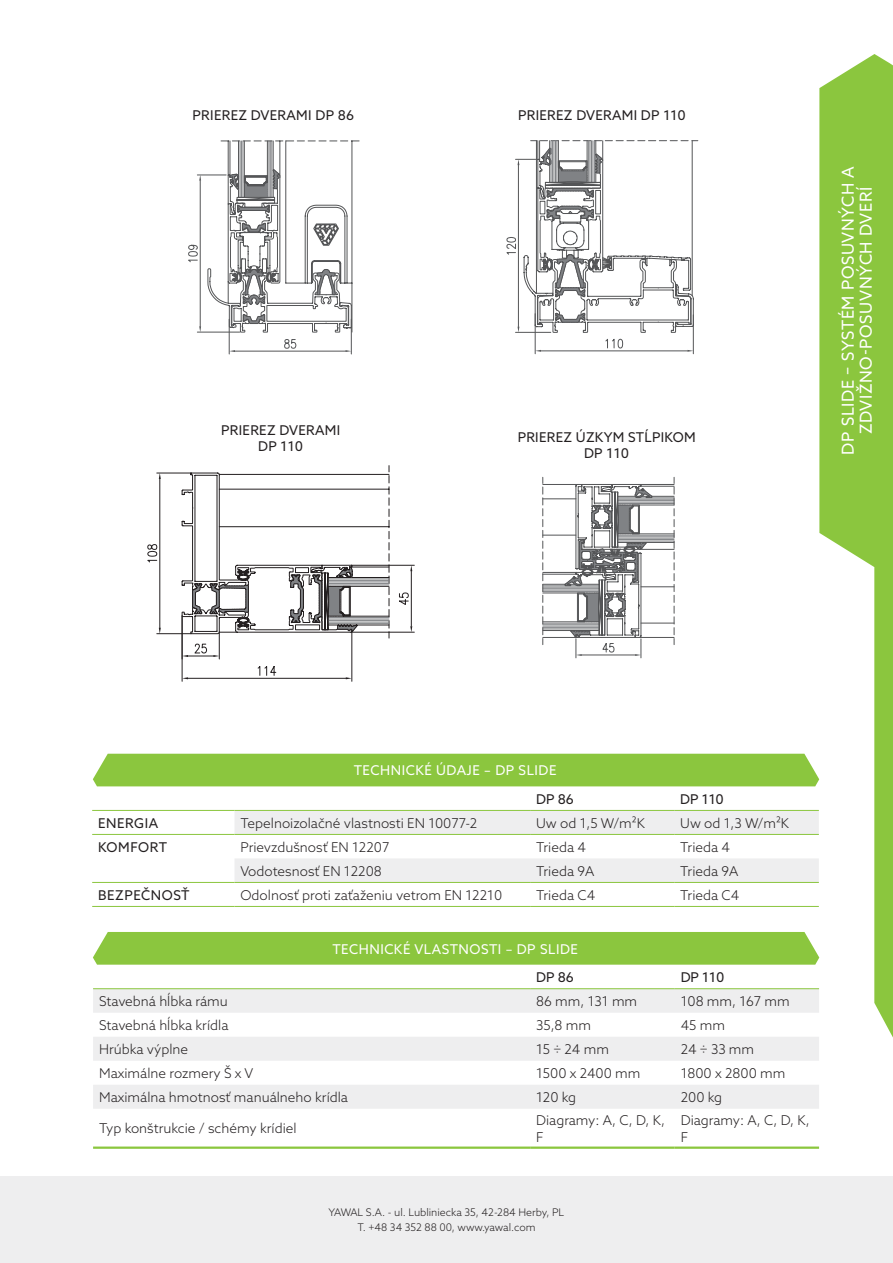
<style>
.page{position:relative;width:893px;height:1263px;background:#fff}
.page>*{position:absolute;margin:0;border:0;box-sizing:border-box;transform-origin:0 0}
.napis_na_belce{font:16.5px/18px "Azo Sans";letter-spacing:.04em;color:#fff;text-align:center}
.dane_techniczne{font:300 13.5px/16.5px "Azo Sans";color:#231f20}
.przekroje{font:13.5px/16.5px "Azo Sans";letter-spacing:.02em;color:#231f20;text-align:center}
.para__techniczne{font:13.5px "Azo Sans";letter-spacing:.04em;color:#fff}
.energia_komfort_bezpieczenstwo{font:13.5px "Azo Sans";letter-spacing:.04em;color:#231f20}
.dane_techniczne_bold{font:13.5px "Azo Sans";color:#231f20}
.t1{font:300 10.5px/15px "Azo Sans";color:#231f20;text-align:center}
</style>
<div class="page">
<svg style="left:819px;top:54px;width:74px;height:984px;fill:#8bc63e"></svg>
<div style="left:0;top:1176px;width:893px;height:87px;background:#eeeeef"></div>
<svg style="left:234px;top:811px;width:585px;height:71px"></svg>
<hr style="left:92px;top:810px;width:142px;height:1px;background:#8bc63e">
<hr style="left:234px;top:810px;width:296px;height:1px;background:#8bc63e">
<hr style="left:530px;top:810px;width:144px;height:1px;background:#8bc63e">
<hr style="left:674px;top:810px;width:145px;height:1px;background:#8bc63e">
<hr style="left:234px;top:834px;width:296px;height:1px;background:#8bc63e">
<hr style="left:530px;top:834px;width:144px;height:1px;background:#8bc63e">
<hr style="left:674px;top:834px;width:145px;height:1px;background:#8bc63e">
<hr style="left:92px;top:834px;width:142px;height:1px;background:#8bc63e">
<hr style="left:92px;top:882px;width:142px;height:1px;background:#8bc63e">
<hr style="left:234px;top:882px;width:296px;height:1px;background:#8bc63e">
<hr style="left:530px;top:882px;width:144px;height:1px;background:#8bc63e">
<hr style="left:674px;top:882px;width:145px;height:1px;background:#8bc63e">
<hr style="left:92px;top:906px;width:142px;height:1px;background:#8bc63e">
<hr style="left:234px;top:906px;width:296px;height:1px;background:#8bc63e">
<hr style="left:530px;top:906px;width:144px;height:1px;background:#8bc63e">
<hr style="left:674px;top:906px;width:145px;height:1px;background:#8bc63e">
<div style="left:93px;top:754px;width:726px;height:32px;background:#8bc63e"></div>
<svg style="left:93px;top:989px;width:726px;height:120px;fill:#eeeeef"></svg>
<hr style="left:93px;top:1146px;width:437px;height:3px;background:#8bc63e">
<hr style="left:530px;top:1146px;width:145px;height:3px;background:#8bc63e">
<hr style="left:675px;top:1146px;width:144px;height:3px;background:#8bc63e">
<hr style="left:93px;top:988px;width:437px;height:1px;background:#8bc63e">
<hr style="left:530px;top:988px;width:145px;height:1px;background:#8bc63e">
<hr style="left:675px;top:988px;width:144px;height:1px;background:#8bc63e">
<div style="left:93px;top:932px;width:726px;height:33px;background:#8bc63e"></div>
<svg style="left:188px;top:140px;width:171px;height:214px"></svg>
<svg style="left:506px;top:140px;width:192px;height:214px"></svg>
<svg style="left:542px;top:477px;width:132px;height:181px"></svg>
<svg style="left:147px;top:465px;width:268px;height:217px"></svg>
<p class="przekroje" style="left:193px;top:107px;width:163px">PRIEREZ DVERAMI DP 86</p>
<p class="przekroje" style="left:518px;top:107px;width:169px">PRIEREZ DVERAMI DP 110</p>
<p class="przekroje" style="left:221px;top:422px;width:121px">PRIEREZ DVERAMI<br>DP 110</p>
<p class="przekroje" style="left:518px;top:428px;width:179px">PRIEREZ ÚZKYM STĹPIKOM<br>DP 110</p>
<p class="napis_na_belce" style="left:839px;top:455px;width:290px;rotate:-90deg">DP SLIDE – SYSTÉM POSUVNÝCH A<br>ZDVIŽNO-POSUVNÝCH DVERÍ</p>
<p class="para__techniczne" style="left:354px;top:762px;width:204px">TECHNICKÉ ÚDAJE – DP SLIDE</p>
<p class="dane_techniczne_bold" style="left:536px;top:790px;width:39px">DP 86</p>
<p class="dane_techniczne_bold" style="left:680px;top:790px;width:45px">DP 110</p>
<p class="energia_komfort_bezpieczenstwo" style="left:98px;top:814px;width:62px">ENERGIA</p>
<p class="dane_techniczne" style="left:240px;top:814px;width:238px">Tepelnoizolačné vlastnosti EN 10077-2</p>
<p class="dane_techniczne" style="left:536px;top:814px;width:110px">Uw od 1,5 W/m²K</p>
<p class="dane_techniczne" style="left:680px;top:814px;width:110px">Uw od 1,3 W/m²K</p>
<p class="energia_komfort_bezpieczenstwo" style="left:98px;top:838px;width:71px">KOMFORT</p>
<p class="dane_techniczne" style="left:240px;top:838px;width:150px">Prievzdušnosť EN 12207</p>
<p class="dane_techniczne" style="left:536px;top:838px;width:51px">Trieda 4</p>
<p class="dane_techniczne" style="left:680px;top:838px;width:51px">Trieda 4</p>
<p class="dane_techniczne" style="left:240px;top:862px;width:143px">Vodotesnosť EN 12208</p>
<p class="dane_techniczne" style="left:536px;top:862px;width:60px">Trieda 9A</p>
<p class="dane_techniczne" style="left:680px;top:862px;width:60px">Trieda 9A</p>
<p class="energia_komfort_bezpieczenstwo" style="left:98px;top:886px;width:93px">BEZPEČNOSŤ</p>
<p class="dane_techniczne" style="left:240px;top:886px;width:263px">Odolnosť proti zaťaženiu vetrom EN 12210</p>
<p class="dane_techniczne" style="left:536px;top:886px;width:61px">Trieda C4</p>
<p class="dane_techniczne" style="left:680px;top:886px;width:61px">Trieda C4</p>
<p class="para__techniczne" style="left:332px;top:940px;width:247px">TECHNICKÉ VLASTNOSTI – DP SLIDE</p>
<p class="dane_techniczne_bold" style="left:536px;top:968px;width:39px">DP 86</p>
<p class="dane_techniczne_bold" style="left:681px;top:968px;width:45px">DP 110</p>
<p class="dane_techniczne" style="left:99px;top:993px;width:130px">Stavebná hĺbka rámu</p>
<p class="dane_techniczne" style="left:536px;top:993px;width:103px">86 mm, 131 mm</p>
<p class="dane_techniczne" style="left:681px;top:993px;width:110px">108 mm, 167 mm</p>
<p class="dane_techniczne" style="left:99px;top:1017px;width:131px">Stavebná hĺbka krídla</p>
<p class="dane_techniczne" style="left:536px;top:1017px;width:56px">35,8 mm</p>
<p class="dane_techniczne" style="left:681px;top:1017px;width:46px">45 mm</p>
<p class="dane_techniczne" style="left:99px;top:1041px;width:91px">Hrúbka výplne</p>
<p class="dane_techniczne" style="left:536px;top:1041px;width:74px">15 ÷ 24 mm</p>
<p class="dane_techniczne" style="left:681px;top:1041px;width:75px">24 ÷ 33 mm</p>
<p class="dane_techniczne" style="left:99px;top:1065px;width:156px">Maximálne rozmery Š x V</p>
<p class="dane_techniczne" style="left:536px;top:1065px;width:106px">1500 x 2400 mm</p>
<p class="dane_techniczne" style="left:681px;top:1065px;width:106px">1800 x 2800 mm</p>
<p class="dane_techniczne" style="left:99px;top:1089px;width:251px">Maximálna hmotnosť manuálneho krídla</p>
<p class="dane_techniczne" style="left:536px;top:1089px;width:41px">120 kg</p>
<p class="dane_techniczne" style="left:681px;top:1089px;width:43px">200 kg</p>
<p class="dane_techniczne" style="left:99px;top:1120px;width:199px">Typ konštrukcie / schémy krídiel</p>
<p class="dane_techniczne" style="left:536px;top:1112px;width:131px">Diagramy: A, C, D, K,<br>F</p>
<p class="dane_techniczne" style="left:681px;top:1112px;width:131px">Diagramy: A, C, D, K,<br>F</p>
<p class="t1" style="left:329px;top:1205px;width:237px">YAWAL S.A. - ul. Lubliniecka 35, 42-284 Herby, PL<br>T. +48 34 352 88 00, www.yawal.com</p>
</div>
